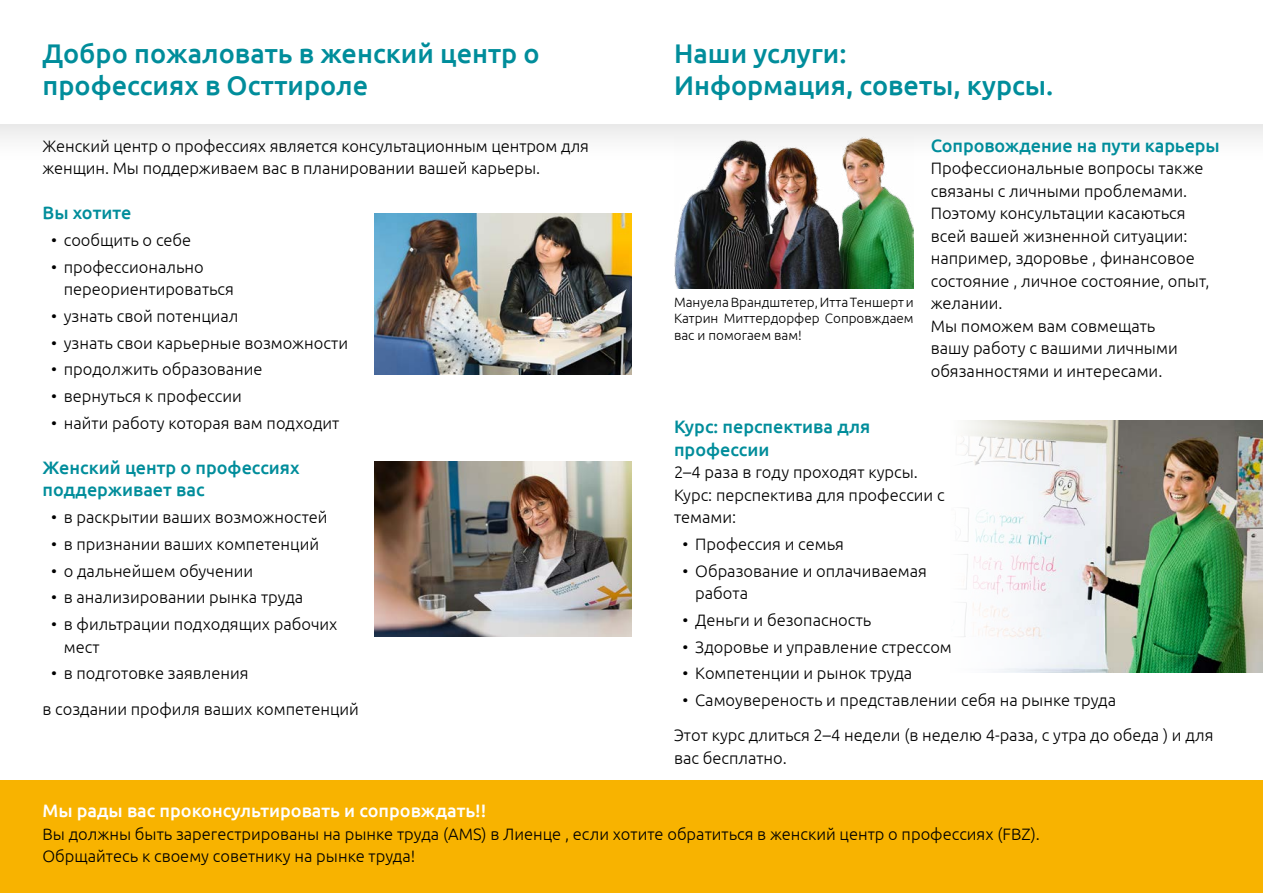
<style>
.page{position:relative;width:1263px;height:893px;background:#fff}
.page>*{position:absolute;margin:0;border:0;box-sizing:border-box;transform-origin:0 0}
.t1{font:500 27px/31.5px "Ubuntu";color:#008d9b}
.t2{font:500 18px/22.5px "Ubuntu";color:#008d9b}
.t3{font:500 18px "Ubuntu";color:#fff}
.t4{font:300 16.5px/22.5px "Ubuntu";color:#000}
.t5{font:300 13.5px/16.2px "Ubuntu";color:#000;text-align:justify}
</style>
<div class="page">
<div style="left:0;top:780px;width:1263px;height:113px;background:#f8b300"></div>
<div style="left:0;top:0;width:1263px;height:167px;background:#000;opacity:.15"></div>
<div style="left:0;top:0;width:1263px;height:123px;background:#fff"></div>
<img style="left:960px;top:421px;width:303px;height:252px">
<img style="left:674px;top:136px;width:240px;height:152px">
<img style="left:375px;top:461px;width:256px;height:175px">
<img style="left:375px;top:213px;width:256px;height:162px">
<h1 class="t1" style="left:43px;top:37px;width:499px">Добрo пoжаловать в женcкий центр о профессиях в Осттироле</h1>
<p class="t4" style="left:43px;top:134px;width:548px">Женский центр о профессиях является консультационным центром для женщин. Мы поддерживаем вас в планировании вашeй карьеры.</p>
<p class="t2" style="left:43px;top:201px;width:90px">Вы хотите</p>
<p class="t4" style="left:51px;top:228px;width:142px">• сообщить о себе</p>
<p class="t4" style="left:64px;top:255px;width:172px;text-indent:-13px">• профессионально переориентироваться</p>
<p class="t4" style="left:51px;top:304px;width:189px">• узнать свой потенциал</p>
<p class="t4" style="left:51px;top:331px;width:299px">• узнать свои карьерные возможности</p>
<p class="t4" style="left:51px;top:358px;width:213px">• продолжить образование</p>
<p class="t4" style="left:51px;top:384px;width:192px">• вернуться к профессии</p>
<p class="t4" style="left:51px;top:411px;width:290px">• найти работу которая вам подходит</p>
<p class="t2" style="left:43px;top:455px;width:259px">Женский центр о профессиях поддерживает вас</p>
<p class="t4" style="left:51px;top:505px;width:278px">• в раскрытии ваших возможностей</p>
<p class="t4" style="left:51px;top:532px;width:270px">• в признании ваших компетенций</p>
<p class="t4" style="left:51px;top:559px;width:204px">• о дальнейшем обучении</p>
<p class="t4" style="left:51px;top:586px;width:254px">• в анализировании рынка труда</p>
<p class="t4" style="left:64px;top:612px;width:275px;text-indent:-13px">• в фильтрации подходящих рабочих мест</p>
<p class="t4" style="left:43px;top:655px;width:318px;line-height:35.2px;text-indent:8px">• в подготовке заявления<br>в создании профиля ваших компетенций</p>
<h1 class="t1" style="left:674px;top:37px;width:381px">Наши услуги:<br>Информация, советы, курсы.</h1>
<p class="t2" style="left:931px;top:133px;width:291px">Сопровождение на пути карьеры</p>
<p class="t4" style="left:931px;top:156px;width:280px">Профессиональные вопросы также связаны с личными проблемами.<br>Поэтому консультации касаються всей вашей жизненной ситуации: например, здоровье , финансовое состояние , личное состояние, опыт, желании.<br>Мы поможем вам совмещать<br>вашу работу с вашими личными обязанностями и интересами.</p>
<p class="t5" style="left:674px;top:294px;width:241px">Мануела Врандштетер, Итта Теншерт и Катрин Миттердорфер Сопровждаем вас и помогаем вам!</p>
<p class="t2" style="left:674px;top:415px;width:198px">Курс: перспектива для профессии</p>
<p class="t4" style="left:674px;top:461px;width:272px">2–4 раза в году проходят курсы.<br>Курс: перспектива для профессии с темами:</p>
<p class="t4" style="left:682px;top:532px;width:163px">• Профессия и семья</p>
<p class="t4" style="left:695px;top:559px;width:233px;text-indent:-13px">• Обрaзование и оплачиваемая работа</p>
<p class="t4" style="left:682px;top:608px;width:190px">• Деньги и безопасность</p>
<p class="t4" style="left:682px;top:635px;width:271px">• Здоровье и управление стрессом</p>
<p class="t4" style="left:682px;top:662px;width:231px">• Компетенции и рынок труда</p>
<p class="t4" style="left:674px;top:682px;width:541px;line-height:35.2px;text-indent:8px">• Самоувереность и представлении себя на рынке труда<br>Этот курс длиться 2–4 недели (в неделю 4-раза, с утра до обеда ) и для</p>
<p class="t4" style="left:674px;top:746px;width:114px">вас бесплатно.</p>
<p class="t3" style="left:43px;top:800px;width:445px">Мы рады вас проконсультировать и сопровждать!!</p>
<p class="t4" style="left:43px;top:822px;width:999px">Вы должны быть зарегестрированы на рынке труда (AMS) в Лиенце , если хотите oбратиться в женский центр о профессиях (FBZ).<br>Обрщайтесь к своему советнику на рынке труда!</p>
</div>
